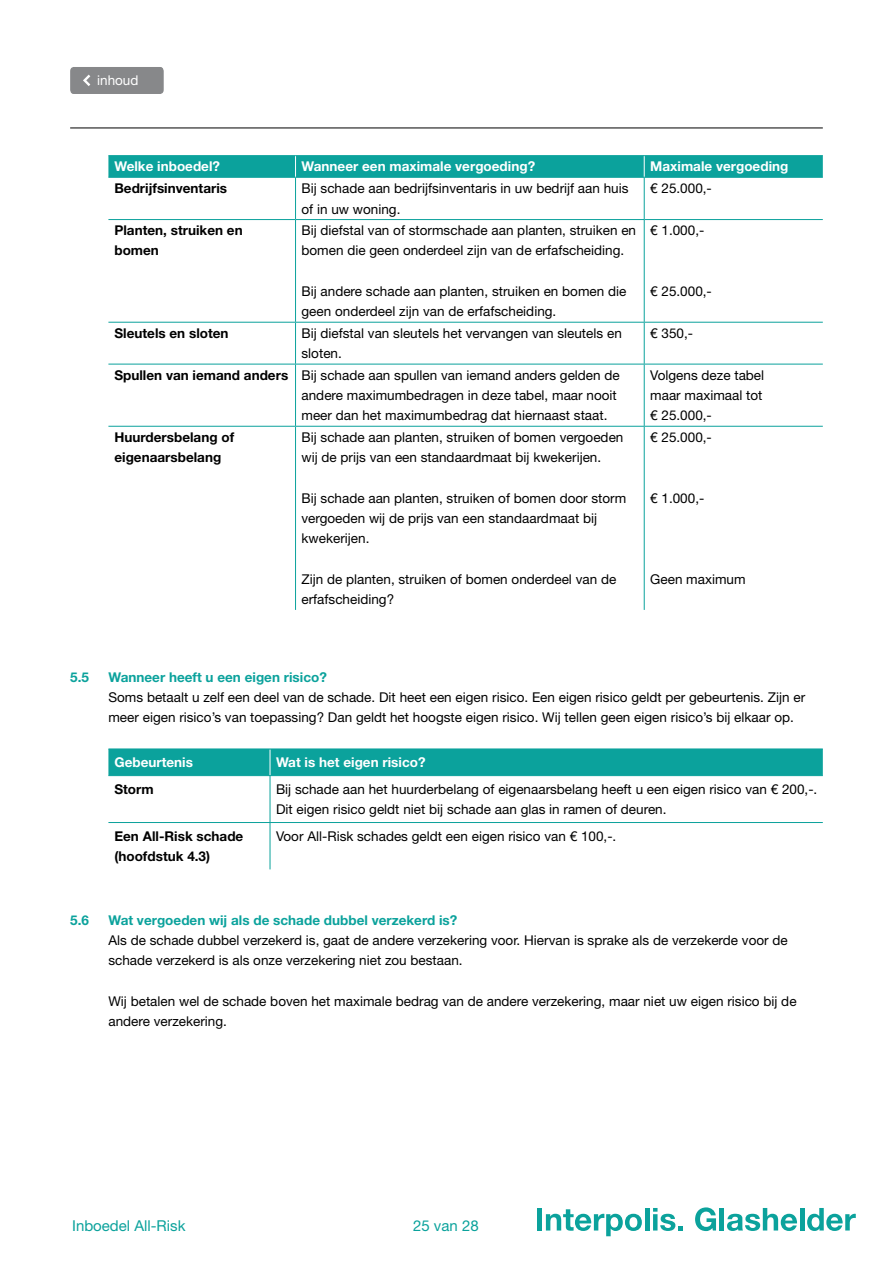
<style>
.page{position:relative;width:893px;height:1263px;background:#fff}
.page>*{position:absolute;margin:0;border:0;box-sizing:border-box;transform-origin:0 0}
.t1{font:15px "Helvetica Neue LT Std Roman 4";color:#0ba29c}
.t2{font:15px "Helvetica Neue LT Std";color:#0ba29c}
.t3{font:13.5px/20.2px "Helvetica Neue LT Std";color:#000}
.t4{font:700 13.5px/20.2px "Helvetica Neue LT Std";color:#000}
.t5{font:700 13.5px "Helvetica Neue LT Std";color:#fff}
.t6{font:700 13.5px "Helvetica Neue LT Std";color:#0ba29c}
.t7{font:13.5px "Helvetica Neue LT Std Roman 4";color:#fff}
.s1{font-weight:700}
</style>
<div class="page">
<hr style="left:70px;top:128px;width:753px;height:1px;background:#000">
<div style="left:70px;top:67px;width:94px;height:27px;background:#87888a"></div>
<div style="left:537px;top:1208px;width:5px;height:22px;background:#0ba29c"></div>
<svg style="left:546px;top:1209px;width:96px;height:27px"></svg>
<hr style="left:645px;top:1208px;width:4px;height:22px;background:#0ba29c">
<svg style="left:653px;top:1208px;width:30px;height:23px"></svg>
<svg style="left:695px;top:1207px;width:21px;height:24px"></svg>
<hr style="left:720px;top:1208px;width:4px;height:22px;background:#0ba29c">
<svg style="left:727px;top:1208px;width:70px;height:23px"></svg>
<hr style="left:800px;top:1208px;width:4px;height:22px;background:#0ba29c">
<svg style="left:807px;top:1208px;width:49px;height:23px"></svg>
<hr style="left:108px;top:219px;width:188px;height:1px;background:#0ba29c">
<hr style="left:296px;top:219px;width:348px;height:1px;background:#0ba29c">
<hr style="left:644px;top:219px;width:179px;height:1px;background:#0ba29c">
<hr style="left:108px;top:322px;width:188px;height:1px;background:#0ba29c">
<hr style="left:296px;top:322px;width:348px;height:1px;background:#0ba29c">
<hr style="left:644px;top:322px;width:179px;height:1px;background:#0ba29c">
<hr style="left:108px;top:364px;width:188px;height:1px;background:#0ba29c">
<hr style="left:296px;top:364px;width:348px;height:1px;background:#0ba29c">
<hr style="left:644px;top:364px;width:179px;height:1px;background:#0ba29c">
<hr style="left:108px;top:426px;width:188px;height:1px;background:#0ba29c">
<hr style="left:296px;top:426px;width:348px;height:1px;background:#0ba29c">
<hr style="left:644px;top:426px;width:179px;height:1px;background:#0ba29c">
<div style="left:108px;top:156px;width:715px;height:21px;background:#0ba29c"></div>
<hr style="left:108px;top:155px;width:188px;height:1px;background:#0ba29c">
<hr style="left:296px;top:155px;width:348px;height:1px;background:#0ba29c">
<hr style="left:644px;top:155px;width:179px;height:1px;background:#0ba29c">
<hr style="left:108px;top:177px;width:188px;height:1px;background:#0ba29c">
<hr style="left:296px;top:177px;width:348px;height:1px;background:#0ba29c">
<hr style="left:295px;top:178px;width:1px;height:41px;background:#0ba29c">
<hr style="left:295px;top:220px;width:1px;height:102px;background:#0ba29c">
<hr style="left:295px;top:323px;width:1px;height:41px;background:#0ba29c">
<hr style="left:295px;top:364px;width:1px;height:62px;background:#0ba29c">
<hr style="left:295px;top:427px;width:1px;height:183px;background:#0ba29c">
<hr style="left:644px;top:178px;width:1px;height:41px;background:#0ba29c">
<hr style="left:644px;top:220px;width:1px;height:102px;background:#0ba29c">
<hr style="left:644px;top:323px;width:1px;height:41px;background:#0ba29c">
<hr style="left:644px;top:364px;width:1px;height:62px;background:#0ba29c">
<hr style="left:644px;top:427px;width:1px;height:183px;background:#0ba29c">
<hr style="left:644px;top:177px;width:179px;height:1px;background:#0ba29c">
<div style="left:108px;top:750px;width:715px;height:25px;background:#0ba29c"></div>
<hr style="left:108px;top:749px;width:162px;height:1px;background:#0ba29c">
<hr style="left:270px;top:749px;width:553px;height:1px;background:#0ba29c">
<hr style="left:108px;top:775px;width:162px;height:1px;background:#0ba29c">
<hr style="left:108px;top:822px;width:162px;height:1px;background:#0ba29c">
<hr style="left:270px;top:776px;width:1px;height:46px;background:#0ba29c">
<hr style="left:270px;top:823px;width:1px;height:46px;background:#0ba29c">
<hr style="left:270px;top:775px;width:553px;height:1px;background:#0ba29c">
<hr style="left:270px;top:822px;width:553px;height:1px;background:#0ba29c">
<p class="t7" style="left:97px;top:72px;width:43px">inhoud</p>
<p class="t5" style="left:114px;top:158px;width:107px">Welke inboedel?</p>
<p class="t5" style="left:302px;top:158px;width:235px">Wanneer een maximale vergoeding?</p>
<p class="t5" style="left:650px;top:158px;width:140px">Maximale vergoeding</p>
<p class="t4" style="left:114px;top:178px;width:114px">Bedrijfsinventaris</p>
<p class="t3" style="left:302px;top:178px;width:329px">Bij schade aan bedrijfsinventaris in uw bedrijf aan huis of in uw woning.</p>
<p class="t3" style="left:650px;top:178px;width:62px">€ 25.000,-</p>
<p class="t4" style="left:114px;top:220px;width:130px">Planten, struiken en bomen</p>
<p class="t3" style="left:302px;top:220px;width:336px">Bij diefstal van of stormschade aan planten, struiken en bomen die geen onderdeel zijn van de erfafscheiding.</p>
<p class="t3" style="left:302px;top:281px;width:326px">Bij andere schade aan planten, struiken en bomen die geen onderdeel zijn van de erfafscheiding.</p>
<p class="t3" style="left:650px;top:220px;width:54px">€ 1.000,-</p>
<p class="t3" style="left:650px;top:281px;width:62px">€ 25.000,-</p>
<p class="t4" style="left:114px;top:323px;width:116px">Sleutels en sloten</p>
<p class="t3" style="left:302px;top:323px;width:322px">Bij diefstal van sleutels het vervangen van sleutels en sloten.</p>
<p class="t3" style="left:650px;top:323px;width:43px">€ 350,-</p>
<p class="t3" style="left:302px;top:365px;width:320px;text-indent:-187px"><span class="s1">Spullen van iemand anders</span> Bij schade aan spullen van iemand anders gelden de andere maximumbedragen in deze tabel, maar nooit meer dan het maximumbedrag dat hiernaast staat.</p>
<p class="t3" style="left:650px;top:365px;width:115px">Volgens deze tabel maar maximaal tot € 25.000,-</p>
<p class="t4" style="left:114px;top:427px;width:121px">Huurdersbelang of eigenaarsbelang</p>
<p class="t3" style="left:302px;top:427px;width:323px">Bij schade aan planten, struiken of bomen vergoeden wij de prijs van een standaardmaat bij kwekerijen.</p>
<p class="t3" style="left:302px;top:487px;width:326px">Bij schade aan planten, struiken of bomen door storm vergoeden wij de prijs van een standaardmaat bij kwekerijen.</p>
<p class="t3" style="left:302px;top:568px;width:316px">Zijn de planten, struiken of bomen onderdeel van de erfafscheiding?</p>
<p class="t3" style="left:650px;top:427px;width:62px">€ 25.000,-</p>
<p class="t3" style="left:650px;top:487px;width:54px">€ 1.000,-</p>
<p class="t3" style="left:650px;top:568px;width:97px">Geen maximum</p>
<p class="t6" style="left:70px;top:669px;width:20px">5.5</p>
<p class="t6" style="left:108px;top:669px;width:220px">Wanneer heeft u een eigen risico?</p>
<p class="t3" style="left:108px;top:687px;width:698px">Soms betaalt u zelf een deel van de schade. Dit heet een eigen risico. Een eigen risico geldt per gebeurtenis. Zijn er meer eigen risico’s van toepassing? Dan geldt het hoogste eigen risico. Wij tellen geen eigen risico’s bij elkaar op.</p>
<p class="t5" style="left:114px;top:754px;width:80px">Gebeurtenis</p>
<p class="t5" style="left:276px;top:754px;width:151px">Wat is het eigen risico?</p>
<p class="t4" style="left:114px;top:778px;width:41px">Storm</p>
<p class="t3" style="left:276px;top:779px;width:543px">Bij schade aan het huurderbelang of eigenaarsbelang heeft u een eigen risico van € 200,-.<br>Dit eigen risico geldt niet bij schade aan glas in ramen of deuren.</p>
<p class="t4" style="left:114px;top:825px;width:130px">Een All-Risk schade (hoofdstuk 4.3)</p>
<p class="t3" style="left:276px;top:825px;width:342px">Voor All-Risk schades geldt een eigen risico van € 100,-.</p>
<p class="t6" style="left:70px;top:912px;width:20px">5.6</p>
<p class="t6" style="left:108px;top:912px;width:350px">Wat vergoeden wij als de schade dubbel verzekerd is?</p>
<p class="t3" style="left:108px;top:930px;width:681px">Als de schade dubbel verzekerd is, gaat de andere verzekering voor. Hiervan is sprake als de verzekerde voor de schade verzekerd is als onze verzekering niet zou bestaan.</p>
<p class="t3" style="left:108px;top:991px;width:690px">Wij betalen wel de schade boven het maximale bedrag van de andere verzekering, maar niet uw eigen risico bij de andere verzekering.</p>
<p class="t1" style="left:72px;top:1216px;width:115px">Inboedel All-Risk</p>
<p class="t2" style="left:413px;top:1217px;width:67px">25 van 28</p>
</div>
